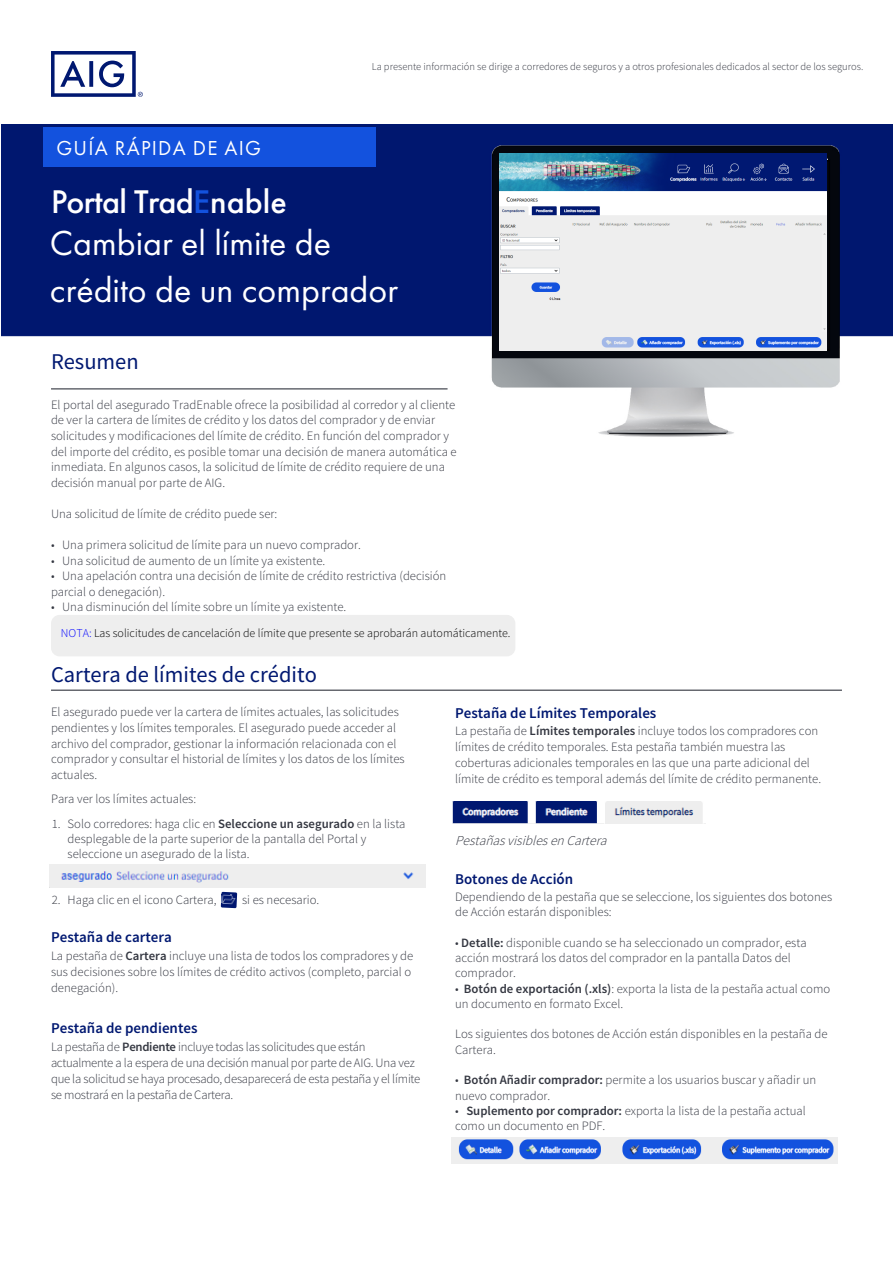
<style>
.page{position:relative;width:893px;height:1263px;background:#fff}
.page>*{position:absolute;margin:0;border:0;box-sizing:border-box;transform-origin:0 0}
.t1{font:36px/47px "Futura PT";color:#fff}
.t2{font:500 34.05px "Futura PT";letter-spacing:-.02em;color:#fff}
.t3{font:22.5px "Source Sans Pro";color:#001871}
.t4{font:21px "Futura PT";letter-spacing:.06em;color:#fff}
.t5{font:600 15px "Source Sans Pro";color:#001871}
.t6{font:italic 300 13.5px "Source Sans Pro";color:#343741}
.t7{font:300 12.75px/15.3px "Source Sans Pro";color:#343741}
.t8{font:300 12.75px/16px "Source Sans Pro";letter-spacing:-.025em;color:#343741}
.t9{font:300 12px "Source Sans Pro";color:#000}
.t10{font:300 10.5px "Source Sans Pro";color:#343741}
.s1{color:#1352de}
.s2{color:#00f}
.s3{font-weight:600}
</style>
<div class="page">
<svg style="left:221px;top:892px;width:16px;height:16px"></svg>
<img style="left:221px;top:894px;width:15px;height:12px">
<div style="left:51px;top:615px;width:464px;height:41px;background:#eee;border-radius:9px"></div>
<img style="left:1px;top:125px;width:892px;height:312px">
<svg style="left:51px;top:51px;width:92px;height:46px"></svg>
<div style="left:44px;top:128px;width:332px;height:39px;background:#1352de"></div>
<hr style="left:51px;top:388px;width:397px;height:1px;background:#343741">
<hr style="left:51px;top:690px;width:791px;height:1px;background:#343741">
<img style="left:453px;top:801px;width:252px;height:23px">
<img style="left:451px;top:1137px;width:386px;height:26px">
<img style="left:49px;top:864px;width:376px;height:23px">
<img style="left:500px;top:154px;width:326px;height:196px">
<h3 class="t4" style="left:56px;top:136px;width:206px">GUÍA RÁPIDA DE AIG</h3>
<p class="t10" style="left:372px;top:60px;width:493px">La presente información se dirige a corredores de seguros y a otros profesionales dedicados al sector de los seguros.</p>
<h2 class="t2" style="left:51px;top:181px;width:237px">Portal Trad<span class="s1">E</span>nable</h2>
<h1 class="t1" style="left:50px;top:219px;width:350px">Cambiar el límite de crédito de un comprador</h1>
<h3 class="t3" style="left:51px;top:347px;width:89px">Resumen</h3>
<p class="t7" style="left:51px;top:397px;width:407px">El portal del asegurado TradEnable ofrece la posibilidad al corredor y al cliente de ver la cartera de límites de crédito y los datos del comprador y de enviar solicitudes y modificaciones del límite de crédito. En función del comprador y del importe del crédito, es posible tomar una decisión de manera automática e inmediata. En algunos casos, la solicitud de límite de crédito requiere de una decisión manual por parte de AIG.</p>
<p class="t7" style="left:51px;top:506px;width:228px">Una solicitud de límite de crédito puede ser:</p>
<p class="t7" style="left:51px;top:537px;width:311px">• Una primera solicitud de límite para un nuevo comprador.</p>
<p class="t7" style="left:51px;top:553px;width:276px">• Una solicitud de aumento de un límite ya existente.</p>
<p class="t7" style="left:51px;top:568px;width:397px">• Una apelación contra una decisión de límite de crédito restrictiva (decisión parcial o denegación).</p>
<p class="t7" style="left:51px;top:600px;width:297px">• Una disminución del límite sobre un límite ya existente.</p>
<p class="t9" style="left:61px;top:626px;width:451px"><span class="s2">NOTA:</span> Las solicitudes de cancelación de límite que presente se aprobarán automáticamente.</p>
<h3 class="t3" style="left:51px;top:660px;width:267px">Cartera de límites de crédito</h3>
<p class="t7" style="left:51px;top:704px;width:355px">El asegurado puede ver la cartera de límites actuales, las solicitudes pendientes y los límites temporales. El asegurado puede acceder al archivo del comprador, gestionar la información relacionada con el comprador y consultar el historial de límites y los datos de los límites actuales.</p>
<p class="t7" style="left:51px;top:791px;width:147px">Para ver los límites actuales:</p>
<p class="t7" style="left:68px;top:816px;width:339px;text-indent:-16px">1. Solo corredores: haga clic en <span class="s3">Seleccione un asegurado</span> en la lista desplegable de la parte superior de la pantalla del Portal y seleccione un asegurado de la lista.</p>
<p class="t7" style="left:52px;top:892px;width:166px">2. Haga clic en el icono Cartera,</p>
<p class="t7" style="left:242px;top:892px;width:79px">si es necesario.</p>
<p class="t5" style="left:51px;top:927px;width:122px">Pestaña de cartera</p>
<p class="t7" style="left:51px;top:947px;width:364px;line-height:16.4px">La pestaña de <span class="s3">Cartera</span> incluye una lista de todos los compradores y de sus decisiones sobre los límites de crédito activos (completo, parcial o denegación).</p>
<p class="t5" style="left:51px;top:1018px;width:148px">Pestaña de pendientes</p>
<p class="t8" style="left:51px;top:1038px;width:371px">La pestaña de <span class="s3">Pendiente</span> incluye todas las solicitudes que están actualmente a la espera de una decisión manual por parte de AIG. Una vez que la solicitud se haya procesado, desaparecerá de esta pestaña y el límite se mostrará en la pestaña de Cartera.</p>
<p class="t5" style="left:455px;top:703px;width:203px">Pestaña de Límites Temporales</p>
<p class="t7" style="left:455px;top:723px;width:368px;line-height:15.9px">La pestaña de <span class="s3">Límites temporales</span> incluye todos los compradores con límites de crédito temporales. Esta pestaña también muestra las coberturas adicionales temporales en las que una parte adicional del límite de crédito es temporal además del límite de crédito permanente.</p>
<p class="t6" style="left:455px;top:832px;width:157px">PestañasvisiblesenCartera</p>
<p class="t5" style="left:455px;top:869px;width:120px">Botones de Acción</p>
<p class="t7" style="left:455px;top:889px;width:379px">Dependiendo de la pestaña que se seleccione, los siguientes dos botones de Acción estarán disponibles:</p>
<p class="t7" style="left:455px;top:935px;width:353px">• <span class="s3">Detalle:</span> disponible cuando se ha seleccionado un comprador, esta acción mostrará los datos del comprador en la pantalla Datos del comprador.</p>
<p class="t7" style="left:455px;top:981px;width:377px">• <span class="s3">Botón de exportación (.xls)</span>: exporta la lista de la pestaña actual como un documento en formato Excel.</p>
<p class="t7" style="left:455px;top:1026px;width:374px">Los siguientes dos botones de Acción están disponibles en la pestaña de<br>Cartera.</p>
<p class="t7" style="left:455px;top:1072px;width:363px">• <span class="s3">Botón Añadir comprador:</span> permite a los usuarios buscar y añadir un nuevo comprador.</p>
<p class="t7" style="left:455px;top:1103px;width:352px">• <span class="s3">Suplemento por comprador:</span> exporta la lista de la pestaña actual como un documento en PDF.</p>
</div>
